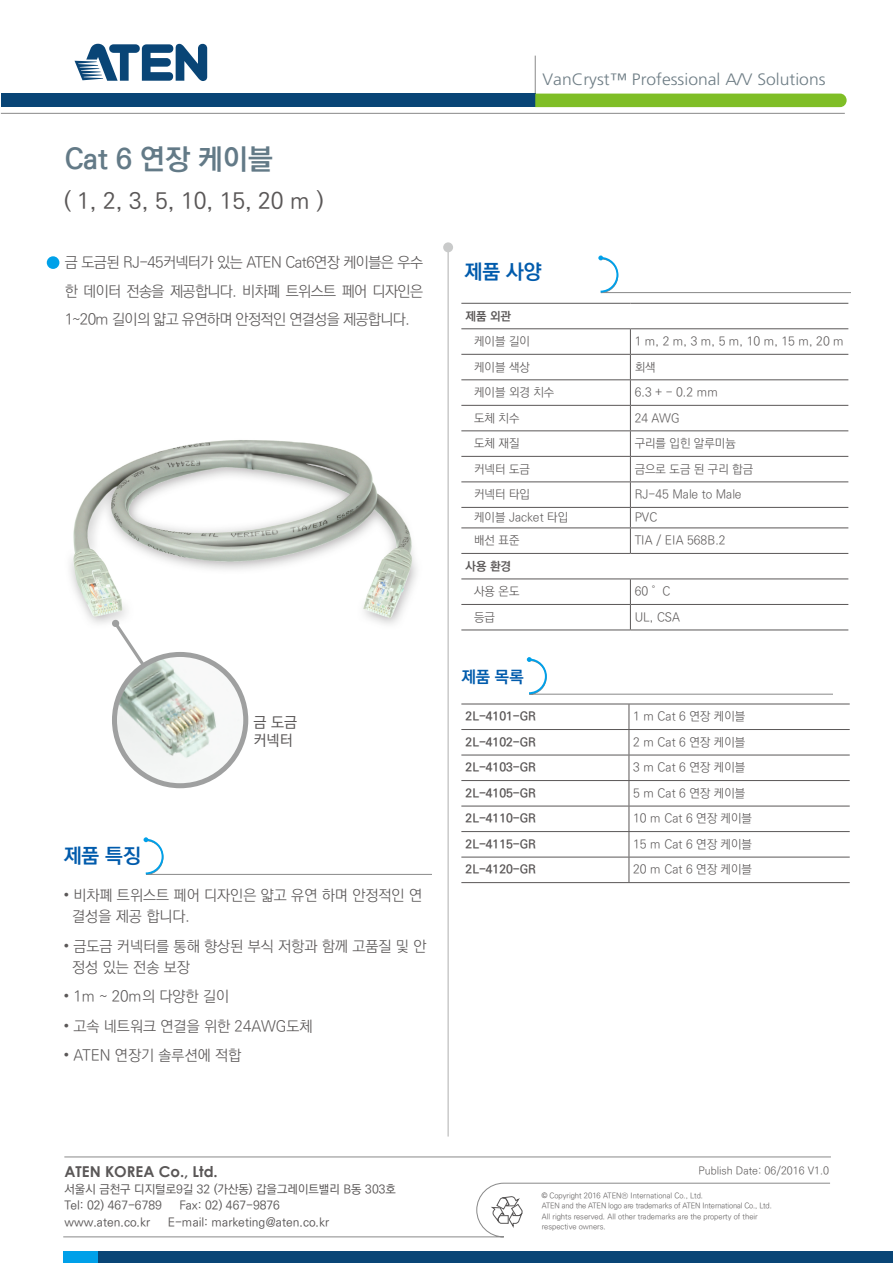
<style>
.page{position:relative;width:893px;height:1263px;background:#fff}
.page>*{position:absolute;margin:0;border:0;box-sizing:border-box;transform-origin:0 0}
.t1{font:700 28.5px "Ko Pub Dotum";color:#637a87}
.t2{font:500 22.5px "Ko Pub Dotum";color:#5a5757}
.t3{font:700 20.4px "Ko Pub Dotum";color:#005bac}
.t4{font:300 16.5px "Frutiger";color:#6e7d85;scale:1.06 1}
.t5{font:700 16.5px "Ko Pub Dotum";color:#005bac}
.t6{font:300 15px/28.5px "Ko Pub Dotum";color:#5a5757}
.t7{font:700 15px "Century Gothic";color:#5a5757}
.t8{font:500 15px/18px "Ko Pub Dotum";color:#5a5757}
.t9{font:300 12px "Ko Pub Dotum";color:#5a5757}
.t10{font:500 12px/16.5px "Ko Pub Dotum";color:#5a5757}
.t11{font:700 12px "Ko Pub Dotum";color:#5a5757}
.t12{font:300 10.5px "Ko Pub Dotum";color:#5a5757}
.t13{font:300 7.5px/10.5px "Ko Pub Dotum";color:#5a5757}
.s1{font-family:"Arial";font-weight:400}
</style>
<div class="page">
<div style="left:98px;top:1251px;width:795px;height:12px;background:#094576"></div>
<div style="left:63px;top:1251px;width:35px;height:12px;background:#00a0e9"></div>
<svg style="left:63px;top:1157px;width:768px;height:80px"></svg>
<hr style="left:64px;top:1156px;width:767px;height:1px;background:#898989">
<hr style="left:535px;top:56px;width:1px;height:38px;background:#898989">
<div style="left:1px;top:94px;width:534px;height:13px;background:#094576"></div>
<hr style="left:1px;top:113px;width:844px;height:1px;background:#898989">
<div style="left:535px;top:94px;width:312px;height:13px;background:#7fbe26"></div>
<svg style="left:75px;top:43px;width:132px;height:38px"></svg>
<div style="left:443px;top:242px;width:10px;height:10px;background:#c9caca;border-radius:50%"></div>
<hr style="left:447px;top:251px;width:2px;height:885px;background:#c9caca">
<svg style="left:598px;top:255px;width:252px;height:39px"></svg>
<svg style="left:144px;top:837px;width:288px;height:38px"></svg>
<div style="left:47px;top:256px;width:12px;height:13px;background:#00a1e9;border-radius:50%"></div>
<hr style="left:461px;top:303px;width:169px;height:1px;background:#5a5757">
<hr style="left:630px;top:303px;width:218px;height:1px;background:#5a5757">
<hr style="left:461px;top:328px;width:169px;height:1px;background:#5a5757">
<hr style="left:630px;top:328px;width:218px;height:1px;background:#5a5757">
<hr style="left:461px;top:354px;width:169px;height:1px;background:#5a5757">
<hr style="left:630px;top:354px;width:218px;height:1px;background:#5a5757">
<hr style="left:461px;top:379px;width:169px;height:1px;background:#5a5757">
<hr style="left:630px;top:379px;width:218px;height:1px;background:#5a5757">
<hr style="left:461px;top:405px;width:169px;height:1px;background:#5a5757">
<hr style="left:630px;top:405px;width:218px;height:1px;background:#5a5757">
<hr style="left:461px;top:430px;width:169px;height:1px;background:#5a5757">
<hr style="left:630px;top:430px;width:218px;height:1px;background:#5a5757">
<hr style="left:461px;top:456px;width:169px;height:1px;background:#5a5757">
<hr style="left:630px;top:456px;width:218px;height:1px;background:#5a5757">
<hr style="left:461px;top:481px;width:169px;height:1px;background:#5a5757">
<hr style="left:630px;top:481px;width:218px;height:1px;background:#5a5757">
<hr style="left:461px;top:507px;width:169px;height:1px;background:#5a5757">
<hr style="left:630px;top:507px;width:218px;height:1px;background:#5a5757">
<hr style="left:461px;top:527px;width:169px;height:1px;background:#5a5757">
<hr style="left:630px;top:527px;width:218px;height:1px;background:#5a5757">
<svg style="left:630px;top:329px;width:1px;height:224px"></svg>
<hr style="left:461px;top:553px;width:169px;height:1px;background:#5a5757">
<hr style="left:630px;top:553px;width:218px;height:1px;background:#5a5757">
<hr style="left:461px;top:578px;width:169px;height:1px;background:#5a5757">
<hr style="left:630px;top:578px;width:218px;height:1px;background:#5a5757">
<hr style="left:461px;top:604px;width:169px;height:1px;background:#5a5757">
<hr style="left:630px;top:604px;width:218px;height:1px;background:#5a5757">
<svg style="left:630px;top:579px;width:1px;height:51px"></svg>
<hr style="left:461px;top:630px;width:169px;height:1px;background:#5a5757">
<hr style="left:630px;top:630px;width:218px;height:1px;background:#5a5757">
<svg style="left:527px;top:657px;width:305px;height:38px"></svg>
<hr style="left:461px;top:704px;width:168px;height:1px;background:#5a5757">
<hr style="left:629px;top:704px;width:221px;height:1px;background:#5a5757">
<hr style="left:461px;top:729px;width:168px;height:1px;background:#5a5757">
<hr style="left:629px;top:729px;width:221px;height:1px;background:#5a5757">
<hr style="left:461px;top:755px;width:168px;height:1px;background:#5a5757">
<hr style="left:629px;top:755px;width:221px;height:1px;background:#5a5757">
<hr style="left:461px;top:780px;width:168px;height:1px;background:#5a5757">
<hr style="left:629px;top:780px;width:221px;height:1px;background:#5a5757">
<hr style="left:461px;top:806px;width:168px;height:1px;background:#5a5757">
<hr style="left:629px;top:806px;width:221px;height:1px;background:#5a5757">
<hr style="left:461px;top:831px;width:168px;height:1px;background:#5a5757">
<hr style="left:629px;top:831px;width:221px;height:1px;background:#5a5757">
<hr style="left:461px;top:857px;width:168px;height:1px;background:#5a5757">
<hr style="left:629px;top:857px;width:221px;height:1px;background:#5a5757">
<svg style="left:629px;top:704px;width:1px;height:178px"></svg>
<hr style="left:461px;top:882px;width:168px;height:1px;background:#5a5757">
<hr style="left:629px;top:882px;width:221px;height:1px;background:#5a5757">
<img style="left:70px;top:440px;width:347px;height:185px">
<img style="left:114px;top:654px;width:132px;height:132px;border-radius:66px">
<div style="left:112px;top:652px;width:136px;height:136px;border:5px solid #9fa0a0;border-radius:50%"></div>
<svg style="left:111px;top:619px;width:37px;height:51px"></svg>
<div style="left:112px;top:620px;width:7px;height:7px;background:#9fa0a0;border-radius:50%"></div>
<h1 class="t1" style="left:65px;top:145px;width:210px">Cat 6 연장 케이블</h1>
<h2 class="t2" style="left:64px;top:190px;width:261px">( 1, 2, 3, 5, 10, 15, 20 m )</h2>
<p class="t6" style="left:65px;top:249px;width:360px;text-align:justify">금 도금된 RJ-45커넥터가 있는 ATEN Cat6연장 케이블은 우수 한 데이터 전송을 제공합니다. 비차폐 트위스트 페어 디자인은 1~20m 길이의 얇고 유연하며 안정적인 연결성을 제공합니다.</p>
<h3 class="t3" style="left:64px;top:845px;width:79px">제품 특징</h3>
<p class="t8" style="left:254px;top:713px;width:45px">금 도금 커넥터</p>
<p class="t6" style="left:72px;top:886px;width:351px;line-height:21px;text-indent:-9px"><span class="s1">•</span> 비차폐 트위스트 페어 디자인은 얇고 유연 하며 안정적인 연 결성을 제공 합니다.</p>
<p class="t6" style="left:72px;top:936px;width:356px;line-height:21px;text-indent:-9px"><span class="s1">•</span> 금도금 커넥터를 통해 향상된 부식 저항과 함께 고품질 및 안 정성 있는 전송 보장</p>
<p class="t6" style="left:64px;top:983px;width:167px"><span class="s1">•</span> 1m ~ 20m의 다양한 길이</p>
<p class="t6" style="left:64px;top:1012px;width:250px"><span class="s1">•</span> 고속 네트워크 연결을 위한 24AWG도체</p>
<p class="t6" style="left:64px;top:1042px;width:179px"><span class="s1">•</span> ATEN 연장기 솔루션에 적합</p>
<h3 class="t4" style="left:543px;top:70px;width:268px">VanCryst™ Professional A/V Solutions</h3>
<h3 class="t3" style="left:465px;top:262px;width:79px">제품 사양</h3>
<p class="t11" style="left:466px;top:310px;width:47px">제품 외관</p>
<p class="t9" style="left:474px;top:335px;width:57px">케이블 길이</p>
<p class="t9" style="left:635px;top:335px;width:211px">1 m, 2 m, 3 m, 5 m, 10 m, 15 m, 20 m</p>
<p class="t9" style="left:474px;top:361px;width:57px">케이블 색상</p>
<p class="t9" style="left:635px;top:361px;width:22px">회색</p>
<p class="t9" style="left:474px;top:387px;width:82px">케이블 외경 치수</p>
<p class="t9" style="left:635px;top:387px;width:85px">6.3 + - 0.2 mm</p>
<p class="t9" style="left:474px;top:412px;width:47px">도체 치수</p>
<p class="t9" style="left:635px;top:412px;width:46px">24 AWG</p>
<p class="t9" style="left:474px;top:438px;width:47px">도체 재질</p>
<p class="t9" style="left:635px;top:438px;width:103px">구리를 입힌 알루미늄</p>
<p class="t9" style="left:474px;top:463px;width:57px">커넥터 도금</p>
<p class="t9" style="left:635px;top:463px;width:120px">금으로 도금 된 구리 합금</p>
<p class="t9" style="left:474px;top:489px;width:57px">커넥터 타입</p>
<p class="t9" style="left:635px;top:489px;width:108px">RJ-45 Male to Male</p>
<p class="t9" style="left:474px;top:512px;width:96px">케이블 Jacket 타입</p>
<p class="t9" style="left:635px;top:512px;width:24px">PVC</p>
<p class="t9" style="left:474px;top:535px;width:47px">배선 표준</p>
<p class="t9" style="left:635px;top:535px;width:93px">TIA / EIA 568B.2</p>
<p class="t11" style="left:466px;top:560px;width:47px">사용 환경</p>
<p class="t9" style="left:474px;top:586px;width:47px">사용 온도</p>
<p class="t9" style="left:635px;top:586px;width:37px">60˚ C</p>
<p class="t9" style="left:474px;top:611px;width:22px">등급</p>
<p class="t9" style="left:635px;top:611px;width:47px">UL, CSA</p>
<h3 class="t5" style="left:461px;top:668px;width:64px">제품 목록</h3>
<p class="t11" style="left:466px;top:711px;width:72px">2L-4101-GR</p>
<p class="t9" style="left:633px;top:711px;width:114px">1 m Cat 6 연장 케이블</p>
<p class="t11" style="left:466px;top:736px;width:72px">2L-4102-GR</p>
<p class="t9" style="left:633px;top:736px;width:114px">2 m Cat 6 연장 케이블</p>
<p class="t11" style="left:466px;top:762px;width:72px">2L-4103-GR</p>
<p class="t9" style="left:633px;top:762px;width:114px">3 m Cat 6 연장 케이블</p>
<p class="t11" style="left:466px;top:787px;width:72px">2L-4105-GR</p>
<p class="t9" style="left:633px;top:787px;width:114px">5 m Cat 6 연장 케이블</p>
<p class="t11" style="left:466px;top:813px;width:72px">2L-4110-GR</p>
<p class="t9" style="left:633px;top:813px;width:120px">10 m Cat 6 연장 케이블</p>
<p class="t11" style="left:466px;top:838px;width:72px">2L-4115-GR</p>
<p class="t9" style="left:633px;top:838px;width:120px">15 m Cat 6 연장 케이블</p>
<p class="t11" style="left:466px;top:864px;width:72px">2L-4120-GR</p>
<p class="t9" style="left:633px;top:864px;width:120px">20 m Cat 6 연장 케이블</p>
<p class="t7" style="left:65px;top:1160px;width:155px">ATEN KOREA Co., Ltd.</p>
<p class="t10" style="left:65px;top:1181px;width:333px">서울시 금천구 디지털로9길 32 (가산동) 갑을그레이트밸리 B동 303호<br>Tel: 02) 467-6789</p>
<p class="t10" style="left:179px;top:1198px;width:102px">Fax: 02) 467-9876</p>
<p class="t10" style="left:65px;top:1214px;width:87px">www.aten.co.kr</p>
<p class="t10" style="left:168px;top:1214px;width:163px">E-mail: marketing@aten.co.kr</p>
<p class="t12" style="left:699px;top:1166px;width:132px">Publish Date: 06/2016 V1.0</p>
<p class="t13" style="left:542px;top:1190px;width:232px"><span class="s1">©</span> Copyright 2016 ATEN® International Co., Ltd.<br>ATEN and the ATEN logo are trademarks of ATEN International Co., Ltd.<br>All rights reserved. All other trademarks are the property of their respective owners.</p>
</div>
